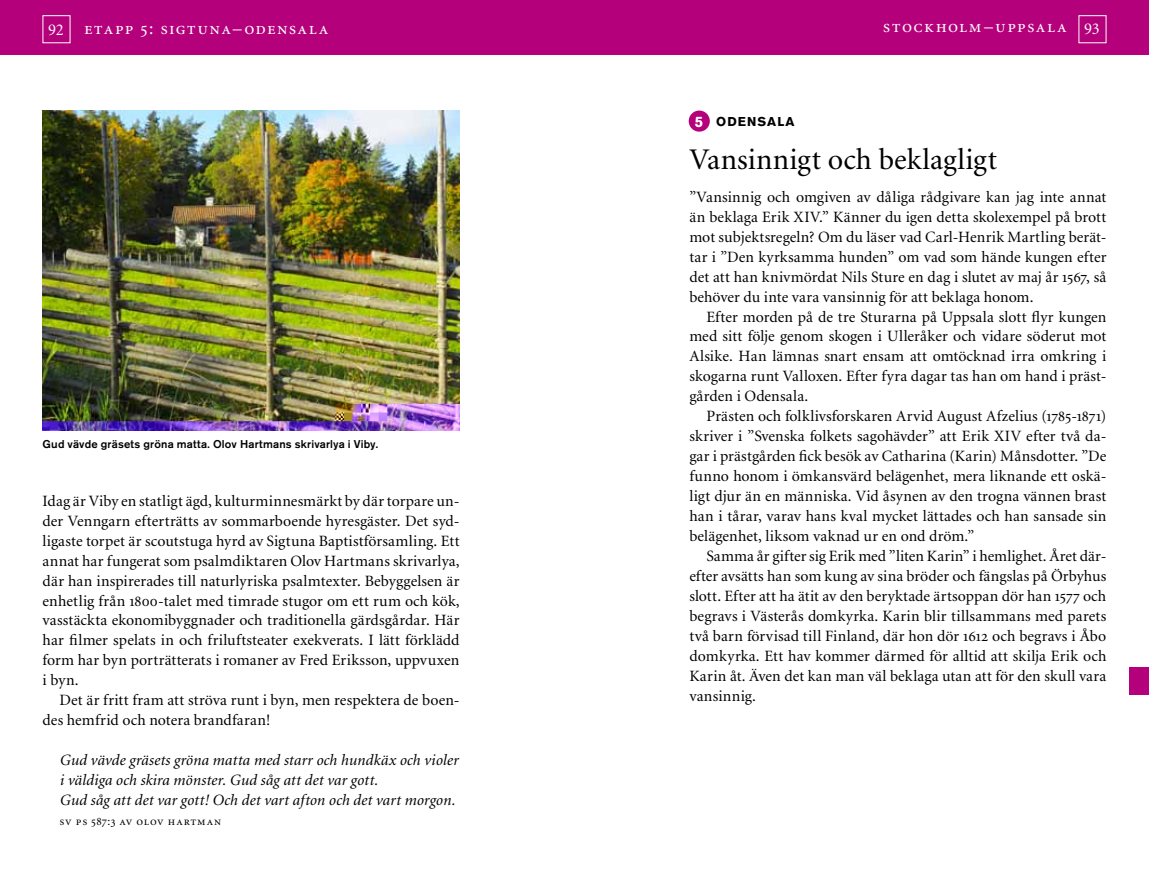
<style>
.page{position:relative;width:1149px;height:893px;background:#fff}
.page>*{position:absolute;margin:0;border:0;box-sizing:border-box;transform-origin:0 0}
.t1{font:30px "Minion";color:#000}
.t2{font:18px "Minion Extra";letter-spacing:.075em;color:#fff}
.t3{font:15.75px/20px "Minion Oldstyle";letter-spacing:.005em;color:#000;text-align:justify}
.t4{font:italic 15.75px/20px "Minion";letter-spacing:.005em;color:#000}
.t5{font:700 15px "Akzidenz Grotesk BE";color:#fff}
.t6{font:700 12.75px "Akzidenz Grotesk BE";letter-spacing:.085em;color:#000}
.t7{font:12px "Minion Extra";letter-spacing:.065em;color:#000}
.t8{font:500 11.25px "Akzidenz Alv";letter-spacing:.015em;color:#000}
.s1{font-family:"Minion Exp"}
.s2{font-family:"Minion Oldstyle"}
</style>
<div class="page">
<img style="left:43px;top:111px;width:416px;height:320px">
<div style="left:688px;top:111px;width:21px;height:21px;background:#b5007c;border-radius:50%"></div>
<div style="left:574px;top:0;width:574px;height:55px;background:#b5007c"></div>
<div style="left:0;top:0;width:574px;height:55px;background:#b5007c"></div>
<div style="left:1129px;top:667px;width:19px;height:27px;background:#b5007c"></div>
<p class="t2" style="left:48px;top:19px;width:282px"><sub>92</sub> etapp <span class="s1">5</span>: sigtuna<span class="s2">–</span>odensala</p>
<p class="t2" style="left:882px;top:18px;width:218px">stockholm<span class="s2">–</span>uppsala <sub>93</sub></p>
<p class="t8" style="left:43px;top:437px;width:337px">Gud vävde gräsets gröna matta. Olov Hartmans skrivarlya i Viby.</p>
<p class="t3" style="left:43px;top:491px;width:418px">Idag är Viby en statligt ägd, kulturminnesmärkt by där torpare un&shy;der Venngarn efterträtts av sommarboende hyresgäster. Det syd&shy;ligaste torpet är scoutstuga hyrd av Sigtuna Baptistförsamling. Ett annat har fungerat som psalmdiktaren Olov Hartmans skrivarlya, där han inspirerades till naturlyriska psalmtexter. Bebyggelsen är enhetlig från 1800-talet med timrade stugor om ett rum och kök, vasstäckta ekonomibyggnader och traditionella gärdsgårdar. Här har filmer spelats in och friluftsteater exekverats. I lätt förklädd form har byn porträtterats i romaner av Fred Eriksson, uppvuxen i byn.</p>
<p class="t3" style="left:43px;top:691px;width:418px;text-indent:17px">Det är fritt fram att ströva runt i byn, men respektera de boen&shy;des hemfrid och notera brandfaran!</p>
<p class="t4" style="left:60px;top:751px;width:400px">Gud vävde gräsets gröna matta med starr och hundkäx och violer i väldiga och skira mönster. Gud såg att det var gott.<br>Gud såg att det var gott! Och det vart afton och det vart morgon.</p>
<p class="t7" style="left:60px;top:815px;width:163px">sv ps <span class="s1">587:3</span> av olov hartman</p>
<p class="t5" style="left:694px;top:113px;width:10px">5</p>
<p class="t6" style="left:716px;top:114px;width:80px">ODENSALA</p>
<h1 class="t1" style="left:689px;top:145px;width:309px">Vansinnigt och beklagligt</h1>
<p class="t3" style="left:689px;top:187px;width:418px">”Vansinnig och omgiven av dåliga rådgivare kan jag inte annat än beklaga Erik XIV.” Känner du igen detta skolexempel på brott mot subjektsregeln? Om du läser vad Carl-Henrik Martling berät&shy;tar i ”Den kyrksamma hunden” om vad som hände kungen efter det att han knivmördat Nils Sture en dag i slutet av maj år 1567, så behöver du inte vara vansinnig för att beklaga honom.</p>
<p class="t3" style="left:689px;top:307px;width:418px;text-indent:17px">Efter morden på de tre Sturarna på Uppsala slott flyr kungen med sitt följe genom skogen i Ulleråker och vidare söderut mot Alsike. Han lämnas snart ensam att omtöcknad irra omkring i skogarna runt Valloxen. Efter fyra dagar tas han om hand i präst&shy;gården i Odensala.</p>
<p class="t3" style="left:689px;top:407px;width:418px;text-indent:17px">Prästen och folklivsforskaren Arvid August Afzelius (1785-1871) skriver i ”Svenska folkets sagohävder” att Erik XIV efter två da&shy;gar i prästgården fick besök av Catharina (Karin) Månsdotter. ”De funno honom i ömkansvärd belägenhet, mera liknande ett oskä&shy;ligt djur än en människa. Vid åsynen av den trogna vännen brast han i tårar, varav hans kval mycket lättades och han sansade sin belägenhet, liksom vaknad ur en ond dröm.”</p>
<p class="t3" style="left:689px;top:547px;width:418px;text-indent:17px">Samma år gifter sig Erik med ”liten Karin” i hemlighet. Året där&shy;efter avsätts han som kung av sina bröder och fängslas på Örbyhus slott. Efter att ha ätit av den beryktade ärtsoppan dör han 1577 och begravs i Västerås domkyrka. Karin blir tillsammans med parets två barn förvisad till Finland, där hon dör 1612 och begravs i Åbo domkyrka. Ett hav kommer därmed för alltid att skilja Erik och Karin åt. Även det kan man väl beklaga utan att för den skull vara vansinnig.</p>
</div>
